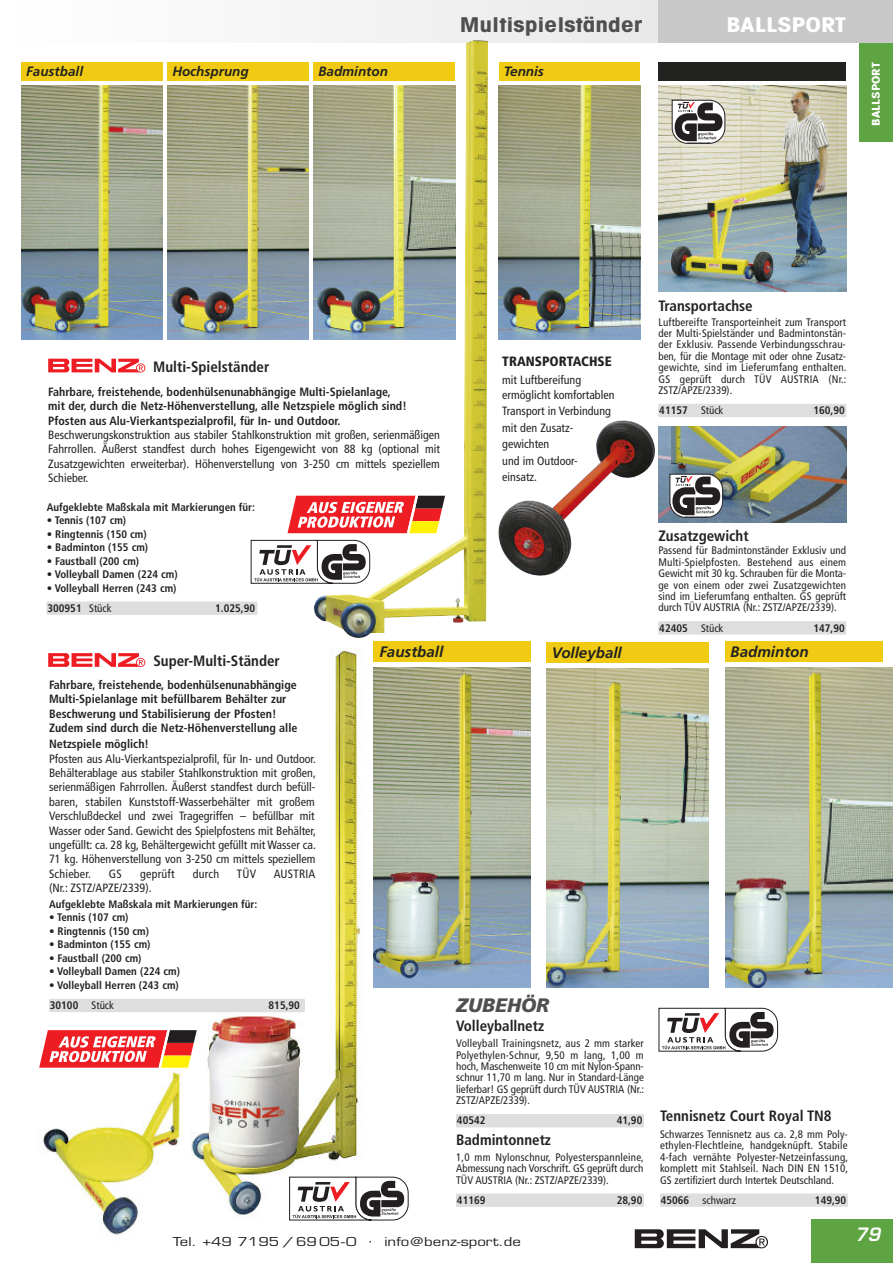
<style>
.page{position:relative;width:893px;height:1263px;background:#fff}
.page>*{position:absolute;margin:0;border:0;box-sizing:border-box;transform-origin:0 0}
.t1{font:700 condensed 20.4px "Avant Garde";color:#4f4f4e;scale:1.25 1}
.t2{font:700 condensed 20.4px "Avant Garde";color:#fff;scale:1.25 1}
.t3{font:italic 900 19.5px "Frutiger";color:#4f4f4e}
.t4{font:italic 600 18px "Eurostile";color:#fff}
.t5{font:italic 700 15.15px "Frutiger";color:#222221}
.t6{font:700 condensed 15px "Frutiger";color:#222221}
.t7{font:italic 700 13.5px "Frutiger";color:#222221}
.t8{font:900 condensed 13.5px "Frutiger";color:#222221}
.t9{font:condensed 12px/14.4px "Frutiger";color:#222221}
.t10{font:700 condensed 12px/14.4px "Frutiger";color:#222221}
.t11{font:12px "Eurostile";color:#222221;scale:1.25 1}
.t12{font:condensed 12px "Frutiger";letter-spacing:.02em;color:#222221}
.t13{font:condensed 10.95px/11.4px "Frutiger";color:#222221;text-align:justify}
.t14{font:700 condensed 10.95px/20.2px "Frutiger";color:#222221}
.t15{font:700 condensed 10.8px "Avant Garde";color:#fff;scale:1.25 1}
.s1{font-weight:400}
.s2{font-weight:700}
.s3{font-size:15px}
</style>
<div class="page">
<img style="left:38px;top:1068px;width:143px;height:167px">
<div style="left:811px;top:1219px;width:82px;height:44px;background:#5ea443"></div>
<div style="left:859px;top:43px;width:34px;height:99px;background:#5ea443"></div>
<div style="left:1px;top:0;width:657px;height:43px;background:#f4f4f4"></div>
<div style="left:658px;top:0;width:235px;height:43px;background:#c8c8c8"></div>
<img style="left:658px;top:426px;width:188px;height:97px">
<img style="left:658px;top:85px;width:188px;height:206px">
<svg style="left:48px;top:653px;width:97px;height:14px"></svg>
<img style="left:167px;top:85px;width:142px;height:254px">
<img style="left:499px;top:85px;width:141px;height:254px">
<img style="left:21px;top:85px;width:142px;height:254px">
<img style="left:498px;top:420px;width:157px;height:156px">
<svg style="left:48px;top:359px;width:97px;height:14px"></svg>
<div style="left:21px;top:63px;width:142px;height:18px;background:#f1cb13"></div>
<div style="left:167px;top:63px;width:141px;height:18px;background:#f1cb13"></div>
<div style="left:499px;top:63px;width:140px;height:18px;background:#f1cb13"></div>
<img style="left:314px;top:40px;width:174px;height:598px">
<div style="left:658px;top:62px;width:188px;height:18px;background:#222221"></div>
<img style="left:191px;top:649px;width:201px;height:572px">
<img style="left:546px;top:669px;width:163px;height:319px">
<img style="left:725px;top:667px;width:168px;height:320px">
<img style="left:373px;top:668px;width:158px;height:319px">
<div style="left:373px;top:642px;width:158px;height:20px;background:#f1cb13"></div>
<div style="left:725px;top:642px;width:157px;height:20px;background:#f1cb13"></div>
<div style="left:546px;top:643px;width:163px;height:20px;background:#f1cb13"></div>
<svg style="left:287px;top:496px;width:158px;height:37px"></svg>
<svg style="left:39px;top:1030px;width:158px;height:38px"></svg>
<svg style="left:251px;top:540px;width:119px;height:44px"></svg>
<svg style="left:658px;top:1008px;width:120px;height:43px"></svg>
<svg style="left:289px;top:1177px;width:120px;height:43px"></svg>
<svg style="left:672px;top:100px;width:53px;height:44px"></svg>
<svg style="left:670px;top:474px;width:53px;height:44px"></svg>
<svg style="left:635px;top:1229px;width:133px;height:19px"></svg>
<div style="left:658px;top:621px;width:188px;height:12px;background:#e5e5e5"></div>
<div style="left:658px;top:622px;width:188px;height:12px;background:#dedede"></div>
<div style="left:49px;top:999px;width:256px;height:12px;background:#dedede"></div>
<div style="left:49px;top:1000px;width:256px;height:12px;background:#dedede"></div>
<div style="left:456px;top:1193px;width:188px;height:13px;background:#dedede"></div>
<div style="left:456px;top:1195px;width:188px;height:12px;background:#dedede"></div>
<div style="left:456px;top:1114px;width:188px;height:12px;background:#dedede"></div>
<div style="left:456px;top:1115px;width:188px;height:12px;background:#dedede"></div>
<div style="left:660px;top:1193px;width:188px;height:12px;background:#dedede"></div>
<div style="left:660px;top:1195px;width:188px;height:12px;background:#dedede"></div>
<div style="left:658px;top:404px;width:188px;height:12px;background:#dedede"></div>
<div style="left:658px;top:405px;width:188px;height:12px;background:#dedede"></div>
<div style="left:47px;top:601px;width:210px;height:13px;background:#dedede"></div>
<div style="left:47px;top:603px;width:210px;height:12px;background:#dedede"></div>
<h1 class="t1" style="left:460px;top:17px;width:148px">Multispielständer</h1>
<p class="t7" style="left:26px;top:66px;width:58px">Faustball</p>
<p class="t7" style="left:172px;top:66px;width:78px">Hochsprung</p>
<p class="t7" style="left:318px;top:66px;width:71px">Badminton</p>
<p class="t7" style="left:504px;top:66px;width:42px">Tennis</p>
<h1 class="t2" style="left:726px;top:17px;width:97px">BALLSPORT</h1>
<p class="t15" style="left:872px;top:126px;width:52px;rotate:-90deg">BALLSPORT</p>
<h3 class="t6" style="left:153px;top:361px;width:118px">Multi-Spielständer</h3>
<p class="t10" style="left:48px;top:385px;width:360px">Fahrbare, freistehende, bodenhülsenunabhängige Multi-Spielanlage, mit der, durch die Netz-Höhenverstellung, alle Netzspiele möglich sind!<br>Pfosten aus Alu-Vierkantspezialprofil, für In- und Outdoor.</p>
<p class="t9" style="left:48px;top:429px;width:393px;text-align:justify">Beschwerungskonstruktion aus stabiler Stahlkonstruktion mit großen, serienmäßigen Fahrrollen. Äußerst standfest durch hohes Eigengewicht von 88 kg (optional mit Zusatzgewichten erweiterbar). Höhenverstellung von 3-250 cm mittels speziellem Schieber.</p>
<p class="t14" style="left:47px;top:497px;width:210px">Aufgeklebte Maßskala mit Markierungen für:</p>
<p class="t14" style="left:47px;top:511px;width:81px">• Tennis (107 cm)</p>
<p class="t14" style="left:47px;top:524px;width:101px">• Ringtennis (150 cm)</p>
<p class="t14" style="left:47px;top:538px;width:103px">• Badminton (155 cm)</p>
<p class="t14" style="left:47px;top:551px;width:94px">• Faustball (200 cm)</p>
<p class="t14" style="left:47px;top:565px;width:132px">• Volleyball Damen (224 cm)</p>
<p class="t14" style="left:47px;top:579px;width:131px">• Volleyball Herren (243 cm)<br>300951 <span class="s1">Stück</span></p>
<p class="t14" style="left:215px;top:599px;width:41px">1.025,90</p>
<h3 class="t6" style="left:153px;top:655px;width:128px">Super-Multi-Ständer</h3>
<p class="t10" style="left:49px;top:678px;width:250px">Fahrbare, freistehende, bodenhülsenunabhängige Multi-Spielanlage mit befüllbarem Behälter zur Beschwerung und Stabilisierung der Pfosten!<br>Zudem sind durch die Netz-Höhenverstellung alle</p>
<p class="t10" style="left:49px;top:737px;width:101px">Netzspiele möglich!</p>
<p class="t9" style="left:49px;top:752px;width:268px;text-align:justify">Pfosten aus Alu-Vierkantspezialprofil, für In- und Outdoor.<br>Behälterablage aus stabiler Stahlkonstruktion mit großen, serienmäßigen Fahrrollen. Äußerst standfest durch befüll&shy;baren, stabilen Kunststoff-Wasserbehälter mit großem Verschlußdeckel und zwei Tragegriffen – befüllbar mit Wasser oder Sand. Gewicht des Spielpfostens mit Behälter, ungefüllt: ca. 28 kg, Behältergewicht gefüllt mit Wasser ca.<br>71 kg. Höhenverstellung von 3-250 cm mittels speziellem Schieber.</p>
<p class="t9" style="left:109px;top:867px;width:14px">GS</p>
<p class="t12" style="left:140px;top:869px;width:36px">geprüft</p>
<p class="t9" style="left:193px;top:867px;width:28px">durch</p>
<p class="t9" style="left:237px;top:867px;width:21px">TÜV</p>
<p class="t12" style="left:274px;top:869px;width:43px">AUSTRIA</p>
<p class="t9" style="left:49px;top:882px;width:104px">(Nr.: ZSTZ/APZE/2339).</p>
<p class="t14" style="left:49px;top:895px;width:210px">Aufgeklebte Maßskala mit Markierungen für:</p>
<p class="t14" style="left:49px;top:908px;width:81px">• Tennis (107 cm)</p>
<p class="t14" style="left:49px;top:922px;width:101px">• Ringtennis (150 cm)</p>
<p class="t14" style="left:49px;top:935px;width:103px">• Badminton (155 cm)</p>
<p class="t14" style="left:49px;top:949px;width:94px">• Faustball (200 cm)</p>
<p class="t14" style="left:49px;top:962px;width:132px">• Volleyball Damen (224 cm)</p>
<p class="t14" style="left:49px;top:976px;width:131px">• Volleyball Herren (243 cm)<br>30100 <span class="s1">Stück</span></p>
<p class="t14" style="left:269px;top:996px;width:33px">815,90</p>
<h3 class="t5" style="left:379px;top:646px;width:65px">Faustball</h3>
<p class="t8" style="left:502px;top:356px;width:111px">TRANSPORTACHSE</p>
<p class="t9" style="left:502px;top:373px;width:114px;line-height:15px">mit Luftbereifung ermöglicht komfortablen</p>
<p class="t9" style="left:502px;top:404px;width:110px;line-height:16.5px">Transport in Verbindung mit den Zusatz&shy;gewichten<br>und im Outdoor&shy;einsatz.</p>
<h3 class="t6" style="left:658px;top:300px;width:96px">Transportachse</h3>
<p class="t13" style="left:658px;top:317px;width:190px">Luftbereifte Transporteinheit zum Transport der Multi-Spielständer und Badmintonstän&shy;der Exklusiv. Passende Verbindungsschrau&shy;ben, für die Montage mit oder ohne Zusatz&shy;gewichte, sind im Lieferumfang enthalten.<br>GS geprüft durch TÜV AUSTRIA (Nr.:<br>ZSTZ/APZE/2339).</p>
<p class="t14" style="left:659px;top:401px;width:66px">41157 <span class="s1">Stück</span></p>
<p class="t14" style="left:813px;top:401px;width:33px">160,90</p>
<h3 class="t6" style="left:658px;top:529px;width:92px">Zusatzgewicht</h3>
<p class="t13" style="left:658px;top:546px;width:189px">Passend für Badmintonständer Exklusiv und Multi-Spielpfosten. Bestehend aus einem Gewicht mit 30 kg. Schrauben für die Monta&shy;ge von einem oder zwei Zusatzgewichten sind im Lieferumfang enthalten. GS geprüft durch TÜV AUSTRIA (Nr.: ZSTZ/APZE/2339).</p>
<p class="t14" style="left:659px;top:619px;width:66px">42405 <span class="s1">Stück</span></p>
<p class="t14" style="left:813px;top:619px;width:33px">147,90</p>
<h3 class="t5" style="left:552px;top:646px;width:72px">Volleyball</h3>
<h3 class="t5" style="left:731px;top:645px;width:80px">Badminton</h3>
<h2 class="t3" style="left:456px;top:998px;width:95px">ZUBEHÖR</h2>
<h3 class="t6" style="left:456px;top:1019px;width:90px">Volleyballnetz</h3>
<p class="t13" style="left:456px;top:1038px;width:190px">Volleyball Trainingsnetz, aus 2 mm starker Polyethylen-Schnur, 9,50 m lang, 1,00 m hoch, Maschenweite 10 cm mit Nylon-Spann&shy;schnur 11,70 m lang. Nur in Standard-Länge lieferbar! GS geprüft durch TÜV AUSTRIA (Nr.:<br>ZSTZ/APZE/2339).</p>
<p class="t14" style="left:457px;top:1111px;width:30px">40542</p>
<p class="t14" style="left:617px;top:1111px;width:27px">41,90</p>
<h3 class="t6" style="left:456px;top:1133px;width:96px">Badmintonnetz</h3>
<p class="t13" style="left:456px;top:1152px;width:189px">1,0 mm Nylonschnur, Polyesterspannleine, Abmessung nach Vorschrift. GS geprüft durch TÜV AUSTRIA (Nr.: ZSTZ/APZE/2339).</p>
<p class="t14" style="left:457px;top:1191px;width:30px">41169</p>
<p class="t14" style="left:617px;top:1191px;width:27px">28,90</p>
<h3 class="t6" style="left:660px;top:1109px;width:173px">Tennisnetz Court Royal TN8</h3>
<p class="t13" style="left:660px;top:1129px;width:190px">Schwarzes Tennisnetz aus ca. 2,8 mm Poly&shy;ethylen-Flechtleine, handgeknüpft. Stabile 4-fach vernähte Polyester-Netzeinfassung, komplett mit Stahlseil. Nach DIN EN 1510, GS zertifiziert durch Intertek Deutschland.</p>
<p class="t13" style="left:661px;top:1195px;width:77px"><span class="s2">45066</span> schwarz</p>
<p class="t14" style="left:815px;top:1191px;width:33px">149,90</p>
<p class="t11" style="left:173px;top:1237px;width:280px">Tel. +49 7195 / 69 05-0 <span class="s3">·</span> info@benz-sport.de</p>
<h3 class="t4" style="left:855px;top:1227px;width:27px">79</h3>
</div>
